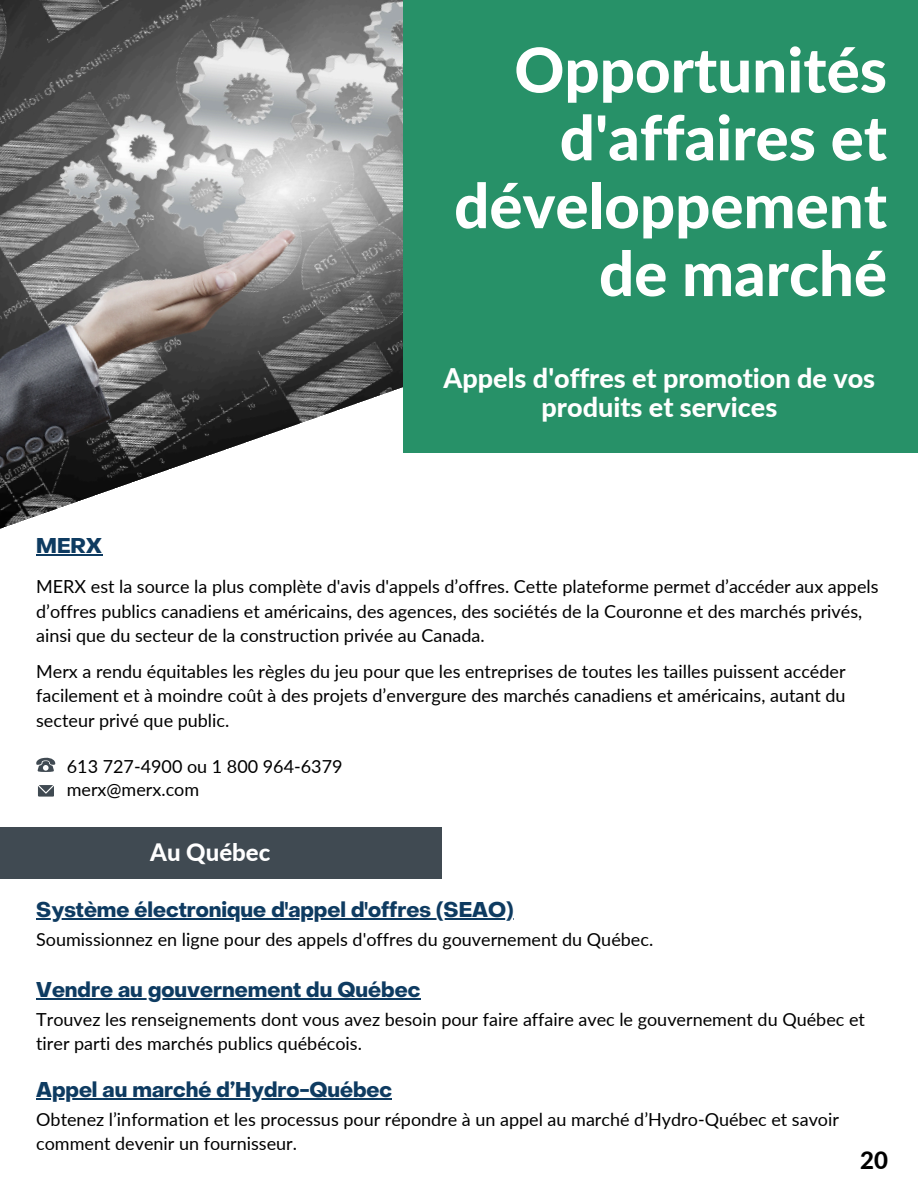
<style>
.page{position:relative;width:918px;height:1188px;background:#fff}
.page>*{position:absolute;margin:0;border:0;box-sizing:border-box;transform-origin:0 0}
.t1{font:800 61.8px/67.8px "Lato";color:#fff;text-align:right}
.t2{font:800 27px/29.1px "Lato";color:#fff;text-align:center}
.t3{font:800 24px "Lato";color:#fff}
.t4{font:800 24px "Lato";color:#000}
.t5{font:700 21px "Object Sans";color:#0e3b61}
.t6{font:18px/24.3px "Lato";color:#000}
</style>
<div class="page">
<img style="left:0;top:0;width:404px;height:529px">
<div style="left:404px;top:0;width:514px;height:453px;background:#279168"></div>
<hr style="left:36px;top:554px;width:66px;height:1px;background:#0e3b61">
<div style="left:0;top:827px;width:441px;height:51px;background:#404a52"></div>
<hr style="left:36px;top:918px;width:478px;height:1px;background:#0e3b61">
<hr style="left:36px;top:999px;width:384px;height:1px;background:#0e3b61">
<hr style="left:36px;top:1098px;width:356px;height:1px;background:#0e3b61">
<svg style="left:36px;top:758px;width:19px;height:14px"></svg>
<svg style="left:38px;top:785px;width:16px;height:11px"></svg>
<p class="t1" style="left:454px;top:35px;width:434px">Opportunités d'affaires et développement de marché</p>
<p class="t2" style="left:444px;top:363px;width:433px">Appels d'offres et promotion de vos produits et services</p>
<h1 class="t5" style="left:36px;top:537px;width:68px">MERX</h1>
<h2 class="t6" style="left:36px;top:574px;width:844px">MERX est la source la plus complète d'avis d'appels d’offres. Cette plateforme permet d’accéder aux appels d’offres publics canadiens et américains, des agences, des sociétés de la Couronne et des marchés privés, ainsi que du secteur de la construction privée au Canada.</h2>
<h4 class="t6" style="left:36px;top:659px;width:811px;text-align:justify">Merx a rendu équitables les règles du jeu pour que les entreprises de toutes les tailles puissent accéder facilement et à moindre coût à des projets d’envergure des marchés canadiens et américains, autant du secteur privé que public.</h4>
<p class="t6" style="left:67px;top:754px;width:277px">613 727-4900 ou 1 800 964-6379</p>
<p class="t6" style="left:67px;top:777px;width:134px">merx@merx.com</p>
<p class="t3" style="left:150px;top:837px;width:122px">Au Québec</p>
<p class="t5" style="left:36px;top:902px;width:479px">Système électronique d'appel d'offres (SEAO)</p>
<h3 class="t6" style="left:36px;top:927px;width:619px">Soumissionnez en ligne pour des appels d'offres du gouvernement du Québec.</h3>
<p class="t5" style="left:36px;top:982px;width:386px">Vendre au gouvernement du Québec</p>
<p class="t6" style="left:36px;top:1007px;width:830px">Trouvez les renseignements dont vous avez besoin pour faire affaire avec le gouvernement du Québec et tirer parti des marchés publics québécois.</p>
<p class="t5" style="left:36px;top:1081px;width:357px">Appel au marché d’Hydro-Québec</p>
<p class="t6" style="left:36px;top:1106px;width:804px">Obtenez l’information et les processus pour répondre à un appel au marché d’Hydro-Québec et savoir comment devenir un fournisseur.</p>
<p class="t4" style="left:860px;top:1145px;width:29px">20</p>
</div>
